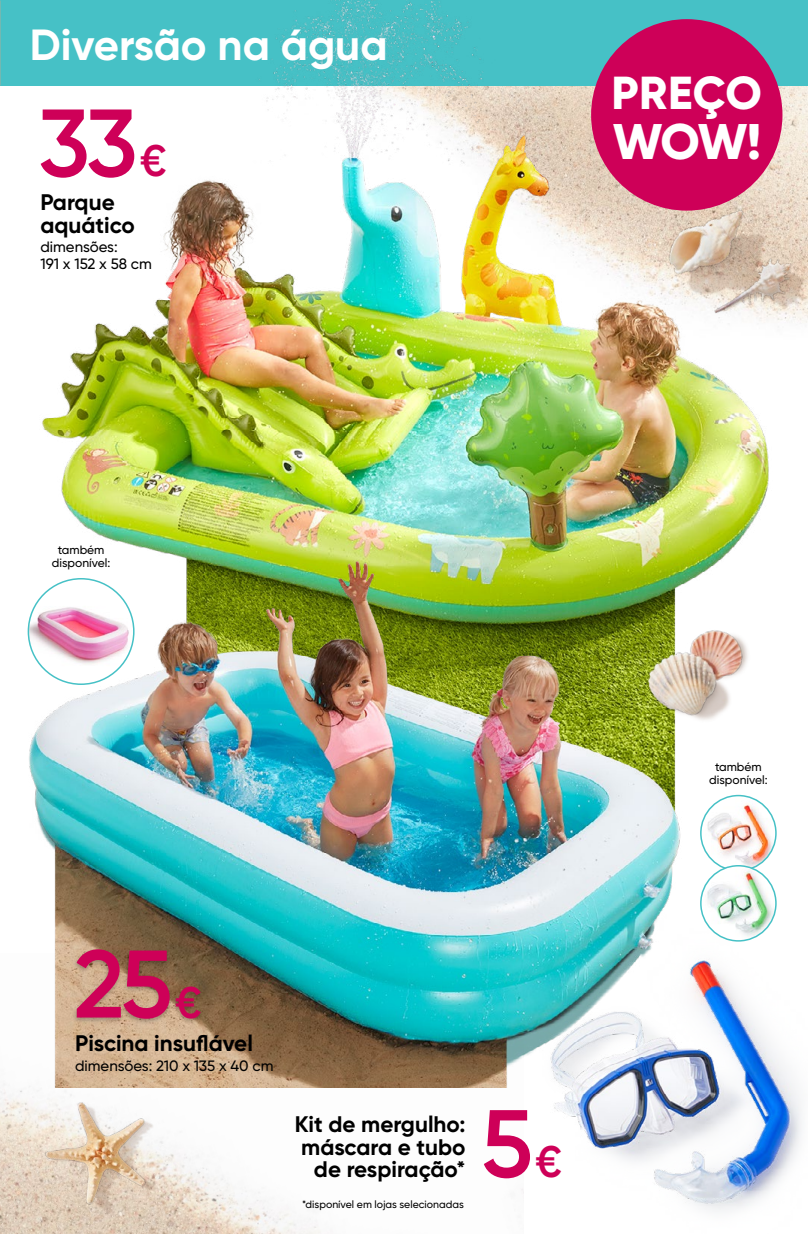
<style>
.page{position:relative;width:808px;height:1234px;background:#fff}
.page>*{position:absolute;margin:0;border:0;box-sizing:border-box;transform-origin:0 0}
.t1{font:600 95.7px "Gilroy";color:#ce0058}
.t2{font:800 49.95px "Gilroy";color:#fff}
.t3{font:800 46.2px "Gilroy";letter-spacing:.005em;color:#fff}
.t4{font:700 43.5px "Gilroy";color:#fff}
.t5{font:700 22.5px/22.5px "Gilroy";color:#000}
.t6{font:500 15px/16.8px "Gilroy";color:#000}
.t7{font:500 12px/13.5px "Gilroy";color:#000;text-align:center}
.t8{font:500 10.5px "Gilroy";color:#000}
.s1{font-size:44.1px}
</style>
<div class="page">
<img style="left:46px;top:1087px;width:461px;height:146px">
<img style="left:0;top:0;width:808px;height:852px">
<img style="left:0;top:518px;width:699px;height:569px">
<img style="left:516px;top:917px;width:286px;height:294px">
<img style="left:46px;top:1091px;width:121px;height:130px">
<img style="left:625px;top:167px;width:183px;height:204px">
<img style="left:598px;top:610px;width:171px;height:122px">
<img style="left:0;top:1008px;width:46px;height:225px">
<img style="left:701px;top:795px;width:75px;height:75px;border-radius:38px">
<div style="left:700px;top:794px;width:77px;height:77px;border:2px solid #46c1c6;border-radius:50%"></div>
<img style="left:701px;top:865px;width:75px;height:75px;border-radius:38px">
<div style="left:700px;top:864px;width:77px;height:77px;border:2px solid #46c1c6;border-radius:50%"></div>
<div style="left:28px;top:578px;width:106px;height:106px;background:#fff;border-radius:50%"></div>
<img style="left:28px;top:594px;width:106px;height:74px">
<div style="left:28px;top:578px;width:107px;height:106px;border:2px solid #46c1c6;border-radius:50%"></div>
<div style="left:591px;top:19px;width:191px;height:191px;background:#ce0058;border-radius:50%"></div>
<div style="left:72px;top:947px;width:132px;height:77px;background:#000;opacity:.25"></div>
<h3 class="t4" style="left:30px;top:18px;width:359px">Diversão na água</h3>
<h1 class="t1" style="left:38px;top:84px;width:130px">33<span class="s1">€</span></h1>
<p class="t5" style="left:40px;top:191px;width:96px">Parque aquático</p>
<p class="t6" style="left:40px;top:238px;width:113px">dimensões:<br>191 x 152 x 58 cm</p>
<h3 class="t3" style="left:612px;top:63px;width:152px">PREÇO</h3>
<h2 class="t2" style="left:613px;top:110px;width:150px">WOW!</h2>
<p class="t7" style="left:52px;top:542px;width:60px">também disponível:</p>
<h1 class="t1" style="left:74px;top:924px;width:129px">25<span class="s1">€</span></h1>
<p class="t5" style="left:75px;top:1031px;width:179px">Piscina insuflável</p>
<p class="t6" style="left:75px;top:1056px;width:200px">dimensões: 210 x 135 x 40 cm</p>
<p class="t5" style="left:295px;top:1112px;width:172px;text-align:right">Kit de mergulho: máscara e tubo de respiração*</p>
<p class="t8" style="left:302px;top:1197px;width:163px">*disponível em lojas selecionadas</p>
<h1 class="t1" style="left:481px;top:1083px;width:83px">5<span class="s1">€</span></h1>
<p class="t7" style="left:709px;top:759px;width:60px">também disponível:</p>
</div>
